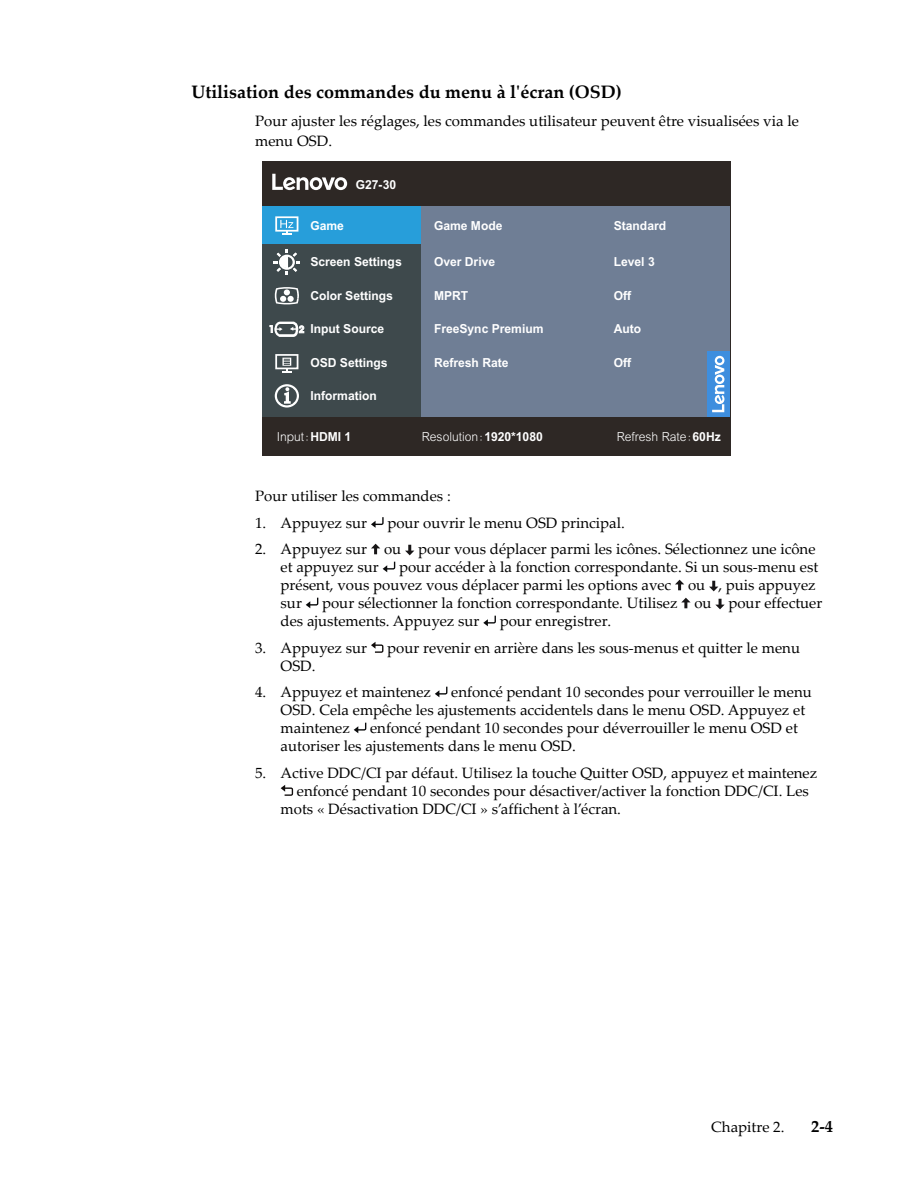
<style>
.page{position:relative;width:918px;height:1188px;background:#fff}
.page>*{position:absolute;margin:0;border:0;box-sizing:border-box;transform-origin:0 0}
.t1{font:700 18px "Palatino Linotype";color:#000}
.t2{font:700 16.5px "Palatino Linotype";color:#000}
.t3{font:15px/18px "Palatino Linotype";color:#000}
.t4{font:700 12.45px "Arial";color:#fff}
.t5{font:300 12.45px "Arial MT Pro Cyr";color:#fff}
.s1{font-family:"Adobe Song Std"}
.s2{font-family:"Arial";font-weight:700}
</style>
<div class="page">
<div style="left:262px;top:161px;width:468px;height:295px;background:#2e2825"></div>
<div style="left:421px;top:206px;width:309px;height:211px;background:#6f7e95"></div>
<div style="left:707px;top:351px;width:23px;height:66px;background:#3e8ede"></div>
<svg style="left:712px;top:356px;width:12px;height:56px"></svg>
<svg style="left:272px;top:174px;width:75px;height:16px"></svg>
<div style="left:262px;top:206px;width:158px;height:211px;background:#3e494c"></div>
<div style="left:262px;top:206px;width:158px;height:37px;background:#279eda"></div>
<svg style="left:275px;top:384px;width:24px;height:24px"></svg>
<svg style="left:274px;top:287px;width:25px;height:18px"></svg>
<svg style="left:274px;top:250px;width:26px;height:25px"></svg>
<svg style="left:270px;top:322px;width:34px;height:15px"></svg>
<svg style="left:275px;top:354px;width:23px;height:19px"></svg>
<svg style="left:275px;top:216px;width:23px;height:19px"></svg>
<svg style="left:371px;top:517px;width:13px;height:11px"></svg>
<svg style="left:371px;top:544px;width:9px;height:10px"></svg>
<svg style="left:405px;top:545px;width:9px;height:10px"></svg>
<svg style="left:383px;top:562px;width:12px;height:10px"></svg>
<svg style="left:675px;top:580px;width:9px;height:10px"></svg>
<svg style="left:709px;top:581px;width:9px;height:10px"></svg>
<svg style="left:306px;top:598px;width:12px;height:10px"></svg>
<svg style="left:681px;top:598px;width:10px;height:10px"></svg>
<svg style="left:715px;top:599px;width:10px;height:10px"></svg>
<svg style="left:483px;top:616px;width:13px;height:10px"></svg>
<svg style="left:371px;top:642px;width:12px;height:11px"></svg>
<svg style="left:435px;top:687px;width:12px;height:10px"></svg>
<svg style="left:354px;top:723px;width:12px;height:10px"></svg>
<svg style="left:281px;top:785px;width:12px;height:11px"></svg>
<p class="t1" style="left:191px;top:79px;width:432px">Utilisation des commandes du menu à l'écran (OSD)</p>
<p class="t3" style="left:255px;top:111px;width:545px;line-height:19.5px">Pour ajuster les réglages, les commandes utilisateur peuvent être visualisées via le menu OSD.</p>
<p class="t4" style="left:356px;top:177px;width:42px">G27-30</p>
<p class="t4" style="left:434px;top:218px;width:70px">Game Mode</p>
<p class="t4" style="left:614px;top:218px;width:54px">Standard</p>
<p class="t4" style="left:310px;top:218px;width:35px">Game</p>
<p class="t4" style="left:310px;top:254px;width:93px">Screen Settings</p>
<p class="t4" style="left:310px;top:288px;width:84px">Color Settings</p>
<p class="t4" style="left:310px;top:321px;width:75px">Input Source</p>
<p class="t4" style="left:310px;top:356px;width:79px">OSD Settings</p>
<p class="t4" style="left:310px;top:388px;width:68px">Information</p>
<p class="t4" style="left:434px;top:254px;width:63px">Over Drive</p>
<p class="t4" style="left:614px;top:254px;width:42px">Level 3</p>
<p class="t4" style="left:614px;top:288px;width:19px">Off</p>
<p class="t4" style="left:434px;top:288px;width:36px">MPRT</p>
<p class="t4" style="left:434px;top:321px;width:111px">FreeSync Premium</p>
<p class="t4" style="left:614px;top:321px;width:29px">Auto</p>
<p class="t4" style="left:434px;top:355px;width:76px">Refresh Rate</p>
<p class="t4" style="left:614px;top:356px;width:19px">Off</p>
<p class="t5" style="left:277px;top:429px;width:76px">Input<span class="s1">:</span><span class="s2">HDMI 1</span></p>
<p class="t5" style="left:422px;top:429px;width:122px">Resolution<span class="s1">:</span><span class="s2">1920*1080</span></p>
<p class="t5" style="left:617px;top:429px;width:106px">Refresh Rate<span class="s1">:</span><span class="s2">60Hz</span></p>
<p class="t3" style="left:255px;top:487px;width:197px">Pour utiliser les commandes :</p>
<p class="t3" style="left:255px;top:513px;width:114px">1. Appuyez sur</p>
<p class="t3" style="left:387px;top:513px;width:239px">pour ouvrir le menu OSD principal.</p>
<p class="t3" style="left:281px;top:540px;width:536px;text-indent:-26px">2. Appuyez sur ou pour vous déplacer parmi les icônes. Sélectionnez une icône et appuyez sur</p>
<p class="t3" style="left:281px;top:558px;width:539px;text-indent:118px">pour accéder à la fonction correspondante. Si un sous-menu est présent, vous pouvez vous déplacer parmi les options avec ou , puis appuyez sur</p>
<p class="t3" style="left:281px;top:594px;width:543px;text-indent:41px">pour sélectionner la fonction correspondante. Utilisez ou pour effectuer des ajustements. Appuyez sur</p>
<p class="t3" style="left:500px;top:612px;width:113px">pour enregistrer.</p>
<p class="t3" style="left:255px;top:638px;width:114px">3. Appuyez sur</p>
<p class="t3" style="left:387px;top:638px;width:414px">pour revenir en arrière dans les sous-menus et quitter le menu</p>
<p class="t3" style="left:281px;top:656px;width:37px">OSD.</p>
<p class="t3" style="left:255px;top:683px;width:177px">4. Appuyez et maintenez</p>
<p class="t3" style="left:281px;top:683px;width:533px;text-indent:171px">enfoncé pendant 10 secondes pour verrouiller le menu<br>OSD. Cela empêche les ajustements accidentels dans le menu OSD. Appuyez et maintenez</p>
<p class="t3" style="left:281px;top:719px;width:519px;text-indent:89px">enfoncé pendant 10 secondes pour déverrouiller le menu OSD et autoriser les ajustements dans le menu OSD.</p>
<p class="t3" style="left:255px;top:763px;width:564px">5. Active DDC/CI par défaut. Utilisez la touche Quitter OSD, appuyez et maintenez</p>
<p class="t3" style="left:297px;top:781px;width:514px">enfoncé pendant 10 secondes pour désactiver/activer la fonction DDC/CI. Les</p>
<p class="t3" style="left:281px;top:799px;width:342px">mots « Désactivation DDC/CI » s’affichent à l’écran.</p>
<p class="t3" style="left:711px;top:1117px;width:75px">Chapitre 2.</p>
<p class="t2" style="left:811px;top:1115px;width:23px">2-4</p>
</div>
